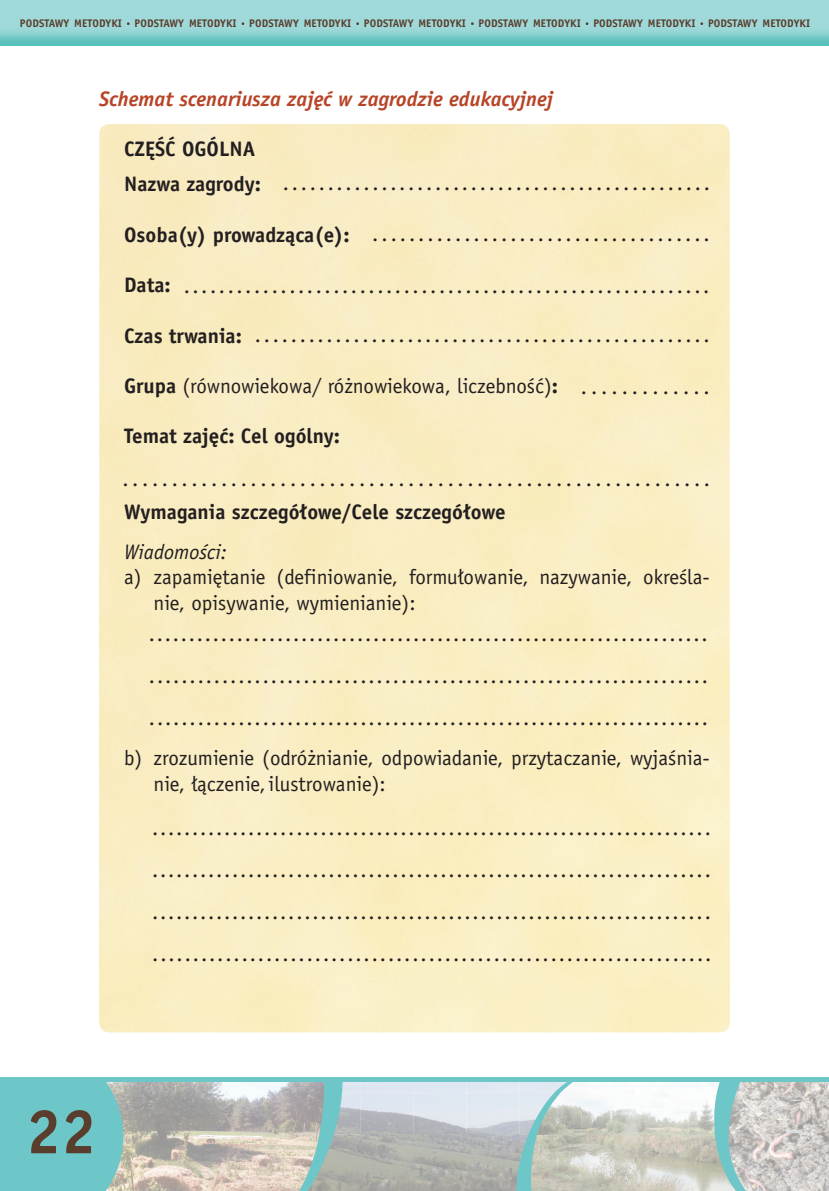
<style>
.page{position:relative;width:829px;height:1191px;background:#fff}
.page>*{position:absolute;margin:0;border:0;box-sizing:border-box;transform-origin:0 0}
.t1{font:700 63px "Officina San PL";color:#5a3e2d}
.t2{font:21px/42px "Officina San PL";color:#231f20}
.t3{font:700 21px/35.2px "Officina San PL";color:#231f20}
.t4{font:italic 700 21px "Officina San PL";color:#b74426}
.t5{font:italic 21px "Officina San PL";color:#231f20}
.t6{font:700 11.03px "Officina San PL";letter-spacing:.01em;color:#5a3e2d}
.s1{font-weight:700}
</style>
<div class="page">
<img style="left:0;top:0;width:828px;height:46px">
<img style="left:770px;top:1081px;width:58px;height:110px">
<img style="left:342px;top:1081px;width:169px;height:53px">
<img style="left:342px;top:1134px;width:169px;height:57px">
<img style="left:123px;top:1081px;width:122px;height:52px">
<img style="left:123px;top:1133px;width:122px;height:58px">
<img style="left:585px;top:1081px;width:118px;height:54px">
<img style="left:585px;top:1135px;width:118px;height:56px">
<svg style="left:703px;top:1081px;width:67px;height:110px"></svg>
<svg style="left:511px;top:1081px;width:74px;height:110px"></svg>
<svg style="left:245px;top:1081px;width:97px;height:110px"></svg>
<div style="left:0;top:1076px;width:828px;height:5px;background:#6dc6c7"></div>
<div style="left:0;top:1076px;width:123px;height:115px;background:#6dc6c7"></div>
<p class="t6" style="left:20px;top:17px;width:791px">PODSTAWY METODYKI PODSTAWY METODYKI PODSTAWY METODYKI PODSTAWY METODYKI PODSTAWY METODYKI PODSTAWY METODYKI PODSTAWY METODYKI</p>
<p class="t4" style="left:99px;top:86px;width:455px">Schemat scenariusza zajęć w zagrodzie edukacyjnej</p>
<p class="t3" style="left:124px;top:131px;width:138px">CZĘŚĆ OGÓLNA<br>Nazwa zagrody:</p>
<p class="t3" style="left:124px;top:217px;width:227px">Osoba(y) prowadząca(e):</p>
<p class="t3" style="left:124px;top:267px;width:48px">Data:</p>
<p class="t3" style="left:124px;top:318px;width:119px">Czas trwania:</p>
<p class="t2" style="left:124px;top:365px;width:435px"><span class="s1">Grupa</span> (równowiekowa/ różnowiekowa, liczebność)<span class="s1">:</span></p>
<p class="t3" style="left:124px;top:418px;width:217px">Temat zajęć: Cel ogólny:</p>
<p class="t2" style="left:283px;top:162px;width:428px">................................................</p>
<p class="t2" style="left:372px;top:213px;width:339px">.....................................</p>
<p class="t2" style="left:184px;top:265px;width:527px">............................................................</p>
<p class="t2" style="left:255px;top:314px;width:456px">...................................................</p>
<p class="t2" style="left:580px;top:365px;width:130px">.............</p>
<p class="t2" style="left:122px;top:458px;width:589px">............................................................</p>
<p class="t3" style="left:124px;top:494px;width:383px">Wymagania szczegółowe/Cele szczegółowe</p>
<p class="t5" style="left:124px;top:540px;width:104px">Wiadomości:</p>
<p class="t2" style="left:153px;top:564px;width:557px;line-height:25.2px;text-indent:-29px">a) zapamiętanie (definiowanie, formułowanie, nazywanie, określa&shy;nie, opisywanie, wymienianie):</p>
<p class="t2" style="left:149px;top:613px;width:560px;text-align:justify">...................................................................... ..................................................................... .....................................................................</p>
<p class="t2" style="left:153px;top:745px;width:557px;line-height:25.2px;text-indent:-29px">b) zrozumienie (odróżnianie, odpowiadanie, przytaczanie, wyjaśnia&shy;nie, łączenie, ilustrowanie):</p>
<p class="t2" style="left:152px;top:806px;width:560px;text-align:justify">...................................................................... ...................................................................... ...................................................................... .....................................................................</p>
<h1 class="t1" style="left:26px;top:1092px;width:72px">22</h1>
</div>
